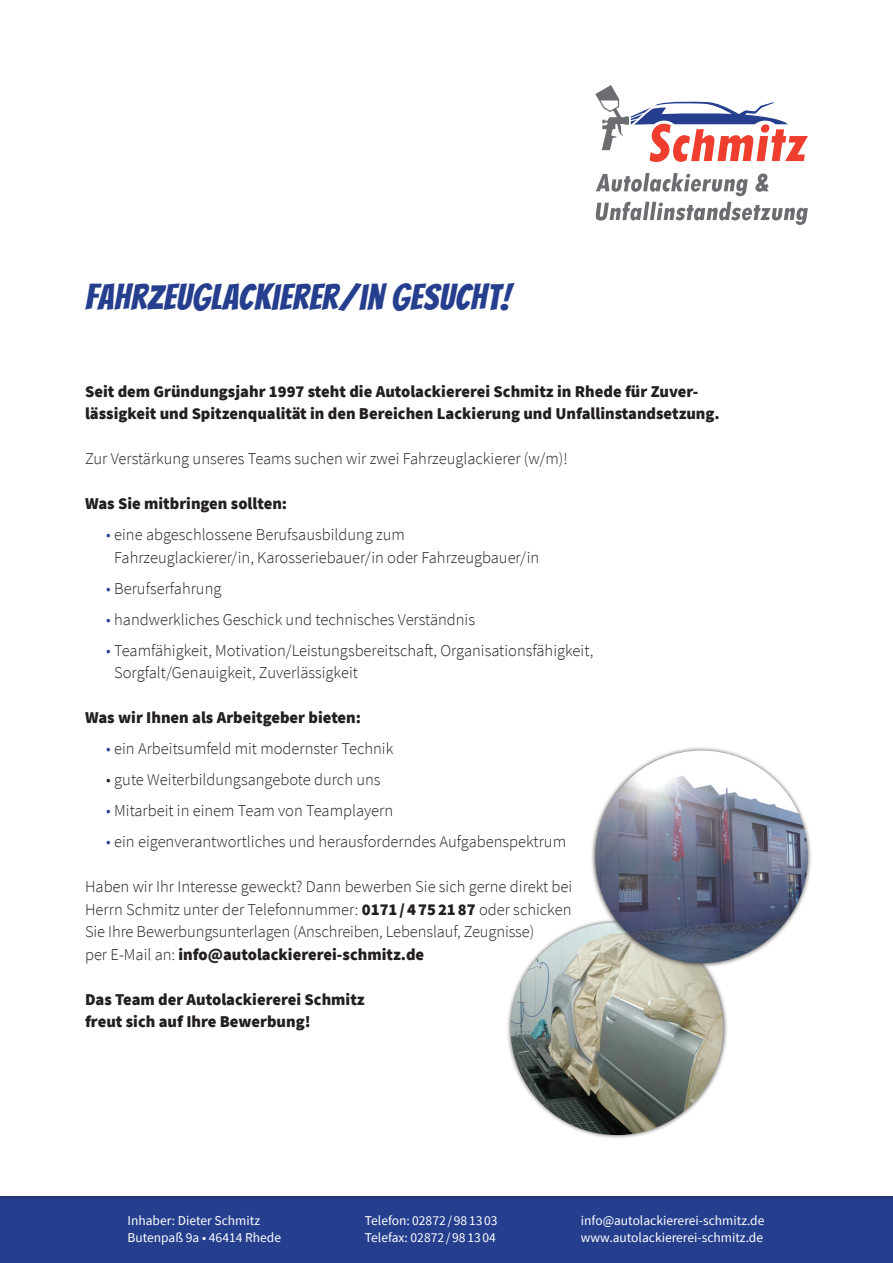
<style>
.page{position:relative;width:893px;height:1263px;background:#fff}
.page>*{position:absolute;margin:0;border:0;box-sizing:border-box;transform-origin:0 0}
.t1{font:35.85px "Bangers";letter-spacing:.02em;color:#253f8e}
.t2{font:300 16.5px/22.5px "Source Sans Pro";color:#231f20}
.t3{font:900 16.5px/22.5px "Source Sans Pro";color:#231f20}
.t4{font:13.5px/16.5px "Source Sans Pro";color:#fff}
.s1{color:#253f8e}
.s2{font-weight:900}
</style>
<div class="page">
<div style="left:0;top:1182px;width:893px;height:81px;background:#253f8e"></div>
<div style="left:0;top:0;width:893px;height:1195px;background:#fff"></div>
<div style="left:506px;top:918px;width:222px;height:222px;background:#231f20;opacity:.75"></div>
<img style="left:511px;top:922px;width:212px;height:213px;border-radius:106px">
<svg style="left:596px;top:173px;width:173px;height:23px"></svg>
<svg style="left:595px;top:85px;width:213px;height:77px"></svg>
<svg style="left:596px;top:202px;width:212px;height:23px"></svg>
<div style="left:591px;top:746px;width:222px;height:222px;background:#231f20;opacity:.75"></div>
<img style="left:595px;top:750px;width:213px;height:213px;border-radius:106px">
<h1 class="t1" style="left:85px;top:277px;width:427px">FAHRZEUGLACKIERER/IN GESUCHT!</h1>
<p class="t3" style="left:85px;top:380px;width:636px">Seit dem Gründungsjahr 1997 steht die Autolackiererei Schmitz in Rhede für Zuver&shy;lässigkeit und Spitzenqualität in den Bereichen Lackierung und Unfallinstandsetzung.</p>
<p class="t2" style="left:85px;top:447px;width:484px">Zur Verstärkung unseres Teams suchen wir zwei Fahrzeuglackierer (w/m)!</p>
<p class="t3" style="left:85px;top:492px;width:204px">Was Sie mitbringen sollten:</p>
<p class="t2" style="left:114px;top:523px;width:426px;text-indent:-8px"><span class="s1">•</span> eine abgeschlossene Berufsausbildung zum<br>Fahrzeuglackierer/in, Karosseriebauer/in oder Fahrzeugbauer/in</p>
<p class="t2" style="left:106px;top:577px;width:117px"><span class="s1">•</span> Berufserfahrung</p>
<p class="t2" style="left:106px;top:608px;width:370px"><span class="s1">•</span> handwerkliches Geschick und technisches Verständnis</p>
<p class="t2" style="left:114px;top:639px;width:481px;text-indent:-8px"><span class="s1">•</span> Teamfähigkeit, Motivation/Leistungsbereitschaft, Organisationsfähigkeit,<br>Sorgfalt/Genauigkeit, Zuverlässigkeit</p>
<p class="t3" style="left:85px;top:706px;width:278px">Was wir Ihnen als Arbeitgeber bieten:</p>
<p class="t2" style="left:106px;top:737px;width:289px"><span class="s1">•</span> ein Arbeitsumfeld mit modernster Technik</p>
<p class="t2" style="left:106px;top:768px;width:276px">• gute Weiterbildungsangebote durch uns</p>
<p class="t2" style="left:106px;top:799px;width:288px"><span class="s1">•</span> Mitarbeit in einem Team von Teamplayern</p>
<p class="t2" style="left:106px;top:830px;width:461px"><span class="s1">•</span> ein eigenverantwortliches und herausforderndes Aufgabenspektrum</p>
<p class="t2" style="left:85px;top:875px;width:489px">Haben wir Ihr Interesse geweckt? Dann bewerben Sie sich gerne direkt bei Herrn Schmitz unter der Telefonnummer: <span class="s2">0171/4752187</span> oder schicken Sie Ihre Bewerbungsunterlagen (Anschreiben, Lebenslauf, Zeugnisse)<br>per E-Mail an: <span class="s2">info@autolackiererei-schmitz.de</span></p>
<p class="t3" style="left:85px;top:988px;width:281px">Das Team der Autolackiererei Schmitz freut sich auf Ihre Bewerbung!</p>
<p class="t4" style="left:128px;top:1212px;width:155px">Inhaber: Dieter Schmitz<br>Butenpaß 9a • 46414 Rhede</p>
<p class="t4" style="left:365px;top:1212px;width:134px">Telefon: 02872 / 98 13 03<br>Telefax: 02872 / 98 13 04</p>
<p class="t4" style="left:581px;top:1212px;width:185px">info@autolackiererei-schmitz.de www.autolackiererei-schmitz.de</p>
</div>
